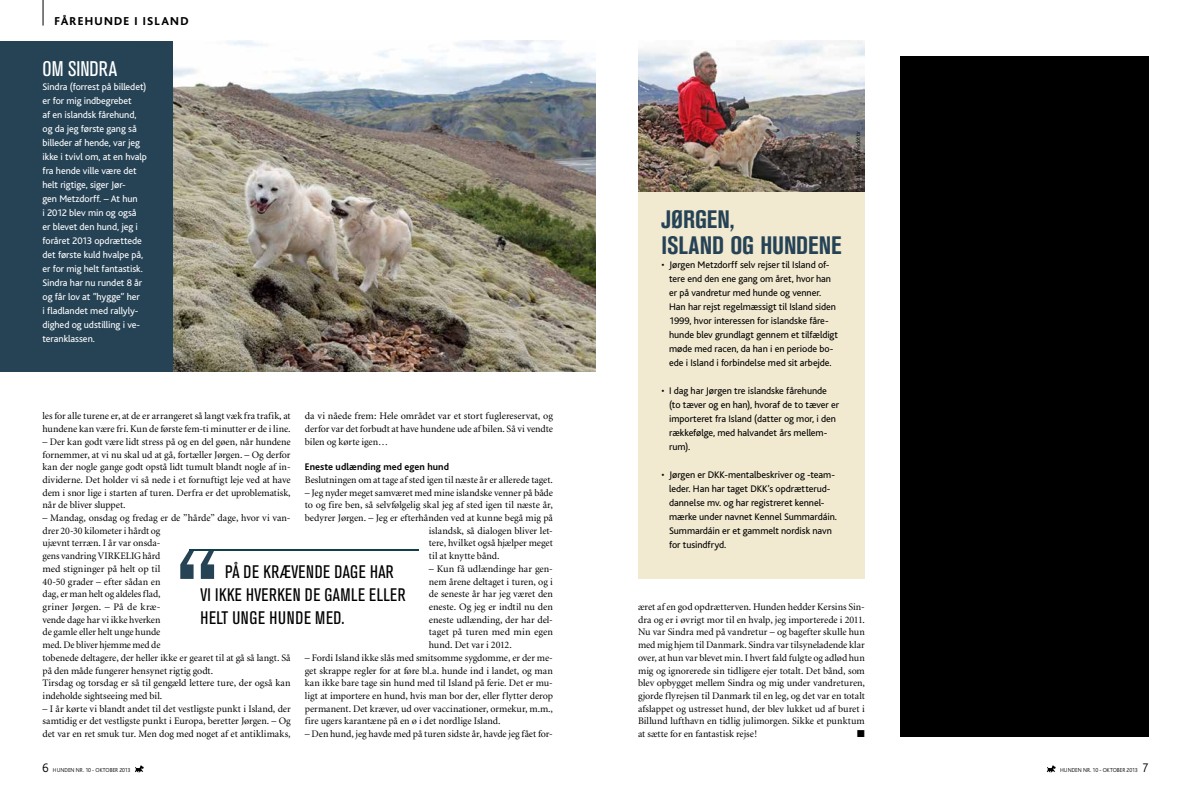
<style>
.page{position:relative;width:1191px;height:794px;background:#fff}
.page>*{position:absolute;margin:0;border:0;box-sizing:border-box;transform-origin:0 0}
.t1{font:700 condensed 25px/26px "Akzidenz Grotesk BE";letter-spacing:-.005em;color:#264356}
.t2{font:condensed 21px "Akzidenz Grotesk BE";color:#fff}
.t3{font:condensed 18px/23px "Akzidenz Grotesk BE";letter-spacing:.02em;color:#000}
.t4{font:800 12px "Bliss";letter-spacing:.11em;color:#000}
.t5{font:10px/12.7px "Minion";letter-spacing:-.005em;color:#000;text-align:justify}
.t6{font:10px/14px "Bliss";letter-spacing:-.005em;color:#000}
.t7{font:10px/14px "Bliss";letter-spacing:-.005em;color:#fff}
.t8{font:700 10px "Bliss";letter-spacing:.01em;color:#000}
.t9{font:10px "Minion";letter-spacing:.015em;color:#000}
.t10{font:300 6px "Bliss";letter-spacing:.01em;color:#000;scale:.93 1}
.t11{font:300 6px "Bliss";letter-spacing:.01em;color:#000}
.s1{font-size:13px}
</style>
<div class="page">
<svg style="left:1046px;top:765px;width:9px;height:7px"></svg>
<svg style="left:135px;top:765px;width:9px;height:7px"></svg>
<img style="left:172px;top:41px;width:423px;height:330px">
<div style="left:638px;top:41px;width:227px;height:538px;background:#f1e9d0"></div>
<div style="left:900px;top:57px;width:248px;height:680px;background:#000"></div>
<img style="left:638px;top:41px;width:227px;height:151px">
<svg style="left:43px;top:1px;width:1px;height:25px"></svg>
<svg style="left:180px;top:549px;width:35px;height:30px"></svg>
<hr style="left:190px;top:549px;width:229px;height:1px;background:#113f4a">
<div style="left:0;top:41px;width:172px;height:330px;background:#264356"></div>
<p class="t4" style="left:54px;top:15px;width:136px">FÅREHUNDE I ISLAND</p>
<h2 class="t2" style="left:43px;top:57px;width:76px">OM SINDRA</h2>
<p class="t7" style="left:43px;top:80px;width:106px">Sindra (forrest på billedet) er for mig indbegrebet<br>af en islandsk fårehund, og da jeg første gang så billeder af hende, var jeg ikke i tvivl om, at en hvalp fra hende ville være det helt rigtige, siger Jør-<br>gen Metzdorff. – At hun<br>i 2012 blev min og også er blevet den hund, jeg i foråret 2013 opdrættede det første kuld hvalpe på, er for mig helt fantastisk.<br>Sindra har nu rundet 8 år og får lov at ”hygge” her<br>i fladlandet med rallyly&shy;dighed og udstilling i ve&shy;teranklassen.</p>
<p class="t5" style="left:43px;top:410px;width:250px">les for alle turene er, at de er arrangeret så langt væk fra trafik, at hundene kan være fri. Kun de første fem-ti minutter er de i line.</p>
<p class="t5" style="left:43px;top:436px;width:250px">– Der kan godt være lidt stress på og en del gøen, når hundene fornemmer, at vi nu skal ud at gå, fortæller Jørgen. – Og derfor kan der nogle gange godt opstå lidt tumult blandt nogle af in&shy;dividerne. Det holder vi så nede i et fornuftigt leje ved at have dem i snor lige i starten af turen. Derfra er det uproblematisk, når de bliver sluppet.</p>
<p class="t5" style="left:43px;top:512px;width:250px;text-align:left">– Mandag, onsdag og fredag er de ”hårde” dage, hvor vi van&shy;drer 20-30 kilometer i hårdt og<br>ujævnt terræn. I år var onsda-<br>gens vandring VIRKELIG hård<br>med stigninger på helt op til<br>40-50 grader – efter sådan en<br>dag, er man helt og aldeles flad,<br>griner Jørgen. – På de kræ-<br>vende dage har vi ikke hverken<br>de gamle eller helt unge hunde<br>med. De bliver hjemme med de<br>tobenede deltagere, der heller ikke er gearet til at gå så langt. Så på den måde fungerer hensynet rigtig godt.<br>Tirsdag og torsdag er så til gengæld lettere ture, der også kan indeholde sightseeing med bil.</p>
<p class="t5" style="left:43px;top:702px;width:250px">– I år kørte vi blandt andet til det vestligste punkt i Island, der samtidig er det vestligste punkt i Europa, beretter Jørgen. – Og det var en ret smuk tur. Men dog med noget af et antiklimaks,</p>
<p class="t5" style="left:305px;top:410px;width:250px">da vi nåede frem: Hele området var et stort fuglereservat, og derfor var det forbudt at have hundene ude af bilen. Så vi vendte bilen og kørte igen…</p>
<p class="t8" style="left:305px;top:462px;width:146px">Eneste udlænding med egen hund</p>
<p class="t5" style="left:305px;top:474px;width:250px">Beslutningen om at tage af sted igen til næste år er allerede taget.</p>
<p class="t5" style="left:305px;top:486px;width:250px">– Jeg nyder meget samværet med mine islandske venner på både</p>
<p class="t5" style="left:305px;top:499px;width:249px">to og fire ben, så selvfølgelig skal jeg af sted igen til næste år,</p>
<p class="t5" style="left:305px;top:512px;width:250px">bedyrer Jørgen. – Jeg er efterhånden ved at kunne begå mig på</p>
<p class="t5" style="left:429px;top:524px;width:126px">islandsk, så dialogen bliver let-</p>
<p class="t5" style="left:429px;top:537px;width:126px">tere, hvilket også hjælper meget</p>
<p class="t9" style="left:429px;top:551px;width:72px">til at knytte bånd.</p>
<p class="t5" style="left:429px;top:563px;width:126px">– Kun få udlændinge har gen&shy;nem årene deltaget i turen, og i de seneste år har jeg været den eneste. Og jeg er indtil nu den eneste udlænding, der har del&shy;taget på turen med min egen hund. Det var i 2012.</p>
<p class="t5" style="left:305px;top:651px;width:250px">– Fordi Island ikke slås med smitsomme sygdomme, er der me&shy;get skrappe regler for at føre bl.a. hunde ind i landet, og man kan ikke bare tage sin hund med til Island på ferie. Det er mu&shy;ligt at importere en hund, hvis man bor der, eller flytter derop permanent. Det kræver, ud over vaccinationer, ormekur, m.m., fire ugers karantæne på en ø i det nordlige Island.</p>
<p class="t5" style="left:305px;top:728px;width:250px">– Den hund, jeg havde med på turen sidste år, havde jeg fået for-</p>
<h3 class="t3" style="left:200px;top:561px;width:207px;text-indent:25px">PÅ DE KRÆVENDE DAGE HAR<br>VI IKKE HVERKEN DE GAMLE ELLER<br>HELT UNGE HUNDE MED.</h3>
<h1 class="t1" style="left:661px;top:207px;width:181px">JØRGEN,<br>ISLAND OG HUNDENE</h1>
<p class="t6" style="left:669px;top:258px;width:170px;text-indent:-8px">• Jørgen Metzdorff selv rejser til Island of&shy;tere end den ene gang om året, hvor han er på vandretur med hunde og venner.<br>Han har rejst regelmæssigt til Island siden 1999, hvor interessen for islandske fåre&shy;hunde blev grundlagt gennem et tilfældigt møde med racen, da han i en periode bo&shy;ede i Island i forbindelse med sit arbejde.</p>
<p class="t6" style="left:669px;top:384px;width:171px;text-indent:-8px">• I dag har Jørgen tre islandske fårehunde (to tæver og en han), hvoraf de to tæver er importeret fra Island (datter og mor, i den rækkefølge, med halvandet års mellem&shy;rum).</p>
<p class="t6" style="left:669px;top:468px;width:169px;text-indent:-8px">• Jørgen er DKK-mentalbeskriver og -team&shy;leder. Han har taget DKK’s opdrætterud&shy;dannelse mv. og har registreret kennel&shy;mærke under navnet Kennel Summardáin.<br>Summardáin er et gammelt nordisk navn for tusindfryd.</p>
<p class="t11" style="left:855px;top:192px;width:63px;rotate:-90deg">Foto: Helga Andrésdóttir</p>
<p class="t5" style="left:638px;top:601px;width:228px">æret af en god opdrætterven. Hunden hedder Kersins Sin&shy;dra og er i øvrigt mor til en hvalp, jeg importerede i 2011.<br>Nu var Sindra med på vandretur – og bagefter skulle hun med mig hjem til Danmark. Sindra var tilsyneladende klar over, at hun var blevet min. I hvert fald fulgte og adlød hun mig og ignorerede sin tidligere ejer totalt. Det bånd, som blev opbygget mellem Sindra og mig under vandreturen, gjorde flyrejsen til Danmark til en leg, og det var en totalt afslappet og ustresset hund, der blev lukket ud af buret i Billund lufthavn en tidlig julimorgen. Sikke et punktum at sætte for en fantastisk rejse!</p>
<p class="t10" style="left:43px;top:767px;width:96px"><span class="s1">6</span> HUNDEN NR. 10 - OKTOBER 2013</p>
<p class="t10" style="left:1060px;top:767px;width:96px">HUNDEN NR. 10 - OKTOBER 2013 <span class="s1">7</span></p>
</div>
